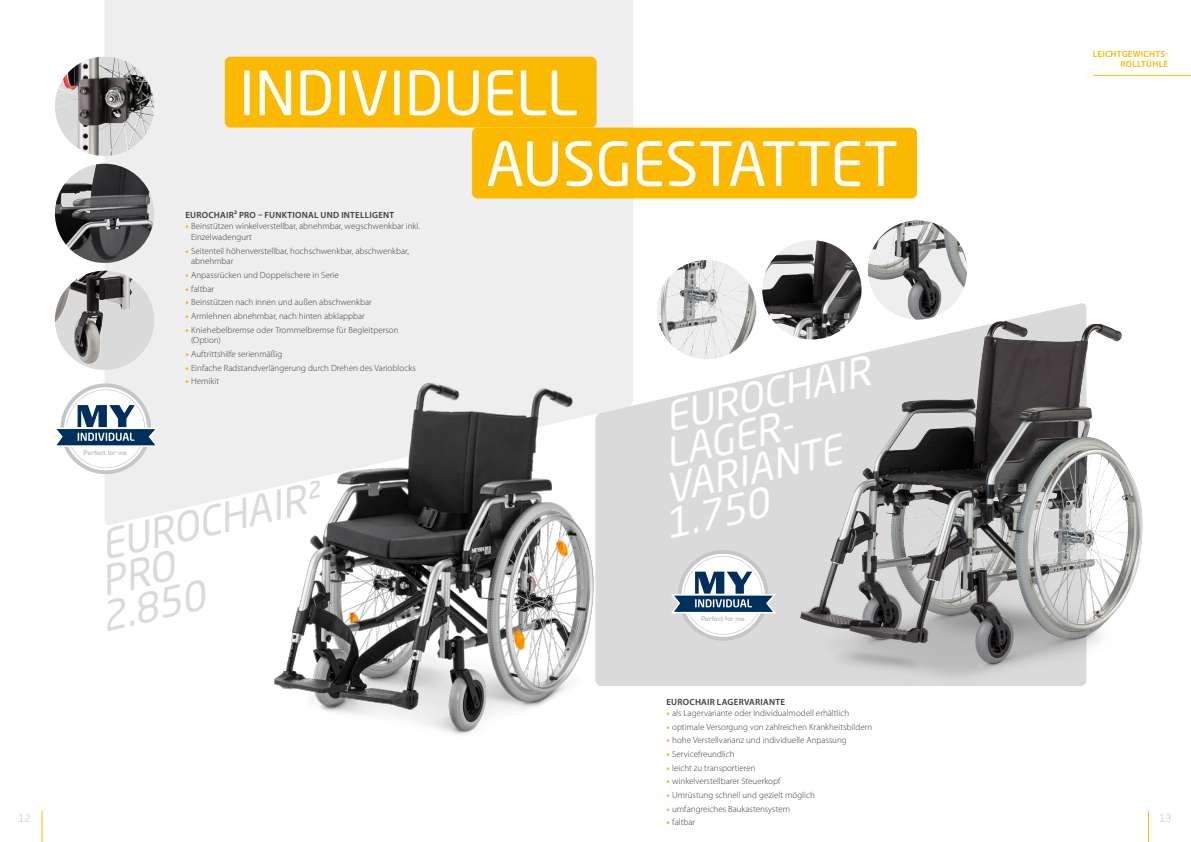
<style>
.page{position:relative;width:1191px;height:842px;background:#fff}
.page>*{position:absolute;margin:0;border:0;box-sizing:border-box;transform-origin:0 0}
.t1{font:60px/70.9px "Neo Sans Std";color:#fff}
.t2{font:italic 40px "Neo Sans Std";color:#fff}
.t3{font:italic 40px/35px "Neo Sans Std";color:#dadada}
.t4{font:300 10px "Neo Sans Std";color:#b1b2b3}
.t5{font:300 9px/10.8px "Myriad Pro";color:#3b3b3a}
.t6{font:600 9px "Myriad Pro";letter-spacing:.03em;color:#3b3b3a}
.t7{font:600 9px/10px "Myriad Pro";letter-spacing:.03em;color:#fbba00;text-align:right}
.t8{font:500 7px "Eurostile";color:#b1b2b3}
.s1{font-weight:900;color:#fbba00}
</style>
<div class="page">
<svg style="left:628px;top:303px;width:458px;height:383px;background:#c5c5c5"></svg>
<div style="left:104px;top:0;width:529px;height:525px;background:#eee"></div>
<img style="left:762px;top:240px;width:99px;height:99px">
<img style="left:868px;top:220px;width:99px;height:100px">
<img style="left:55px;top:57px;width:99px;height:99px">
<img style="left:55px;top:164px;width:98px;height:99px">
<div style="left:55px;top:271px;width:99px;height:99px;background:#dadada;border-radius:50%"></div>
<img style="left:55px;top:271px;width:78px;height:93px">
<img style="left:657px;top:260px;width:99px;height:99px">
<img style="left:232px;top:357px;width:396px;height:378px">
<img style="left:800px;top:320px;width:213px;height:343px">
<img style="left:822px;top:559px;width:317px;height:104px">
<div style="left:225px;top:57px;width:371px;height:71px;background:#fbba00;border-radius:6px"></div>
<div style="left:472px;top:128px;width:445px;height:70px;background:#fbba00;border-radius:6px"></div>
<svg style="left:671px;top:550px;width:105px;height:91px"></svg>
<svg style="left:56px;top:383px;width:103px;height:91px"></svg>
<hr style="left:1093px;top:75px;width:98px;height:1px;background:#fbba00">
<hr style="left:1148px;top:811px;width:1px;height:31px;background:#fbba00">
<hr style="left:42px;top:811px;width:1px;height:31px;background:#fbba00">
<h1 class="t1" style="left:486px;top:57px;width:414px;text-indent:-247px">INDIVIDUELL<br>AUSGESTATTET</h1>
<p class="t8" style="left:84px;top:447px;width:45px">Perfect for me</p>
<p class="t6" style="left:185px;top:210px;width:210px">EUROCHAIR² PRO – FUNKTIONAL UND INTELLIGENT</p>
<p class="t5" style="left:191px;top:221px;width:230px;text-indent:-6px"><span class="s1">•</span> Beinstützen winkelverstellbar, abnehmbar, wegschwenkbar inkl.<br>Einzelwadengurt</p>
<p class="t5" style="left:191px;top:245px;width:219px;text-indent:-6px"><span class="s1">•</span> Seitenteil höhenverstellbar, hochschwenkbar, abschwenkbar, abnehmbar</p>
<p class="t5" style="left:185px;top:270px;width:155px"><span class="s1">•</span> Anpassrücken und Doppelschere in Serie</p>
<p class="t5" style="left:185px;top:283px;width:30px"><span class="s1">•</span> faltbar</p>
<p class="t5" style="left:185px;top:297px;width:188px"><span class="s1">•</span> Beinstützen nach innen und außen abschwenkbar</p>
<p class="t5" style="left:185px;top:311px;width:181px"><span class="s1">•</span> Armlehnen abnehmbar, nach hinten abklappbar</p>
<p class="t5" style="left:191px;top:324px;width:209px;text-indent:-6px"><span class="s1">•</span> Kniehebelbremse oder Trommelbremse für Begleitperson (Option)</p>
<p class="t5" style="left:185px;top:349px;width:98px"><span class="s1">•</span> Auftrittshilfe serienmäßig</p>
<p class="t5" style="left:185px;top:362px;width:232px"><span class="s1">•</span> Einfache Radstandverlängerung durch Drehen des Varioblocks</p>
<p class="t5" style="left:185px;top:376px;width:35px"><span class="s1">•</span> Hemikit</p>
<h2 class="t3" style="left:81px;top:532px;width:240px;text-indent:16px;rotate:-13deg">EUROCHAIR²<br>PRO<br>2.850</h2>
<h2 class="t2" style="left:659px;top:393px;width:211px;rotate:-13deg">EUROCHAIR</h2>
<h2 class="t2" style="left:659px;top:429px;width:138px;rotate:-13deg">LAGER-</h2>
<h2 class="t2" style="left:659px;top:465px;width:181px;rotate:-13deg">VARIANTE</h2>
<h2 class="t2" style="left:659px;top:501px;width:107px;rotate:-13deg">1.750</h2>
<p class="t8" style="left:701px;top:614px;width:45px">Perfect for me</p>
<p class="t7" style="left:1093px;top:48px;width:77px">LEICHTGEWICHTS-<br>ROLLTÜHLE</p>
<p class="t6" style="left:666px;top:696px;width:120px">EUROCHAIR LAGERVARIANTE</p>
<p class="t5" style="left:666px;top:708px;width:184px"><span class="s1">•</span> als Lagervariante oder Individualmodell erhältlich</p>
<p class="t5" style="left:666px;top:721px;width:207px"><span class="s1">•</span> optimale Versorgung von zahlreichen Krankheitsbildern</p>
<p class="t5" style="left:666px;top:735px;width:182px"><span class="s1">•</span> hohe Verstellvarianz und individuelle Anpassung</p>
<p class="t5" style="left:666px;top:749px;width:70px"><span class="s1">•</span> Servicefreundlich</p>
<p class="t5" style="left:666px;top:762px;width:91px"><span class="s1">•</span> leicht zu transportieren</p>
<p class="t5" style="left:666px;top:776px;width:116px"><span class="s1">•</span> winkelverstellbarer Steuerkopf</p>
<p class="t5" style="left:666px;top:790px;width:150px"><span class="s1">•</span> Umrüstung schnell und gezielt möglich</p>
<p class="t5" style="left:666px;top:803px;width:125px"><span class="s1">•</span> umfangreiches Baukastensystem</p>
<p class="t5" style="left:666px;top:817px;width:30px"><span class="s1">•</span> faltbar</p>
<p class="t4" style="left:19px;top:812px;width:13px">12</p>
<p class="t4" style="left:1159px;top:812px;width:13px">13</p>
</div>
